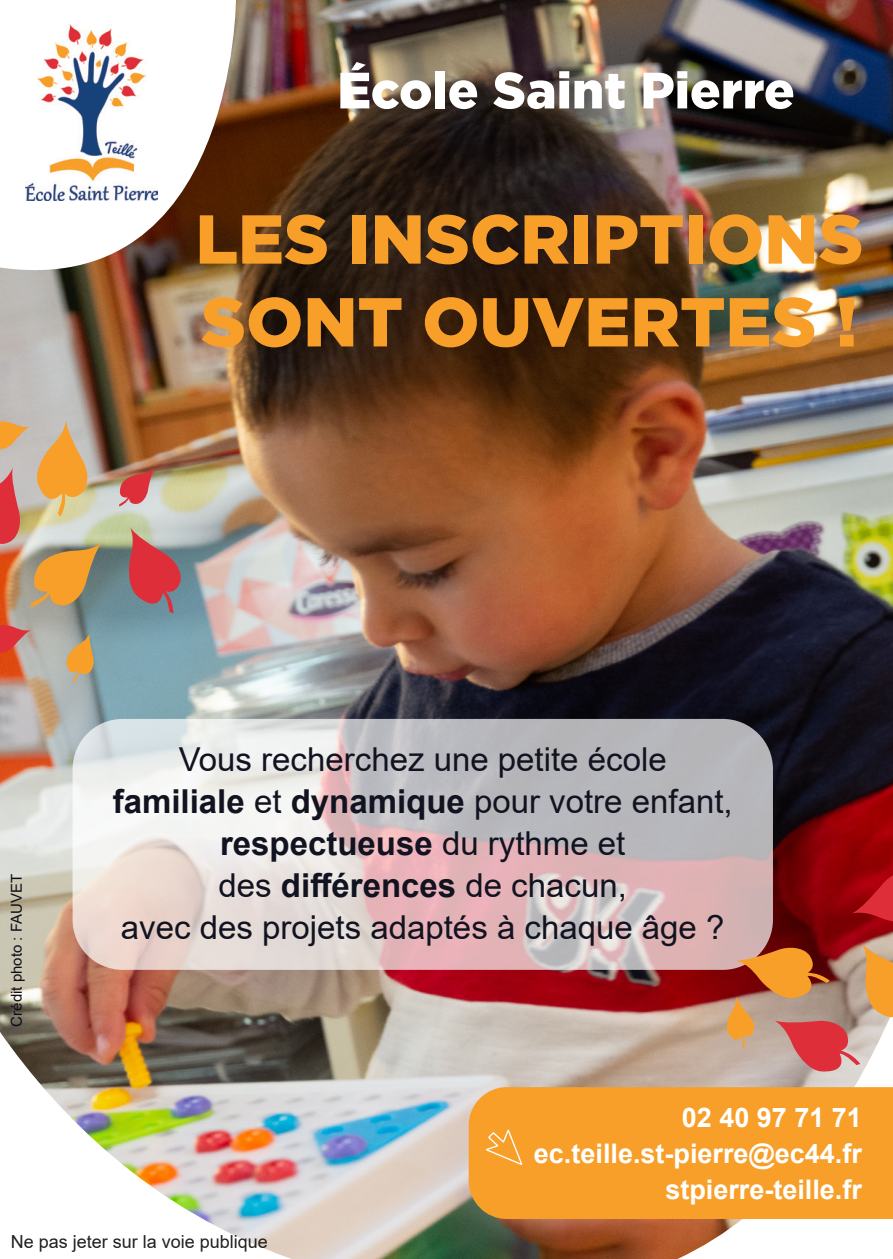
<style>
.page{position:relative;width:893px;height:1259px;background:#fff}
.page>*{position:absolute;margin:0;border:0;box-sizing:border-box;transform-origin:0 0}
.t1{font:900 69px/82.8px "Gotham";color:#f89f29}
.t2{font:900 51px "Gotham";color:#fff}
.t3{font:33px/42px "Arial";color:#111320;text-align:center}
.t4{font:700 27px "Arial";color:#fff}
.t5{font:18px "Arial";color:#231f20}
.t6{font:15px "Arial";color:#0f0c17}
.s1{font-weight:700}
</style>
<div class="page">
<img style="left:0;top:0;width:893px;height:1259px">
<svg style="left:73px;top:719px;width:700px;height:251px;background:#d7c9ca"></svg>
<svg style="left:116px;top:468px;width:39px;height:38px"></svg>
<svg style="left:127px;top:527px;width:55px;height:87px;background:#b5676e"></svg>
<svg style="left:0;top:0;width:236px;height:303px"></svg>
<img style="left:26px;top:25px;width:131px;height:175px">
<img style="left:0;top:419px;width:102px;height:188px">
<svg style="left:0;top:623px;width:31px;height:30px"></svg>
<svg style="left:65px;top:633px;width:29px;height:49px"></svg>
<svg style="left:851px;top:870px;width:42px;height:56px;background:#b2101a"></svg>
<svg style="left:724px;top:943px;width:169px;height:129px;background:#c6896c"></svg>
<div style="left:469px;top:1087px;width:424px;height:132px;background:#f89f29"></div>
<svg style="left:486px;top:1129px;width:36px;height:36px"></svg>
<p class="t2" style="left:337px;top:55px;width:459px">École Saint Pierre</p>
<p class="t1" style="left:195px;top:197px;width:669px">LES INSCRIPTIONS<br>SONT OUVERTES !</p>
<p class="t6" style="left:6px;top:1026px;width:154px;rotate:-90deg">Crédit photo : FAUVET</p>
<p class="t3" style="left:113px;top:738px;width:621px">Vous recherchez une petite école <span class="s1">familiale</span> et <span class="s1">dynamique</span> pour votre enfant, <span class="s1">respectueuse</span> du rythme et</p>
<p class="t3" style="left:219px;top:864px;width:410px">des <span class="s1">différences</span> de chacun,</p>
<p class="t3" style="left:121px;top:906px;width:605px">avec des projets adaptés à chaque âge ?</p>
<p class="t4" style="left:682px;top:1098px;width:182px">02 40 97 71 71</p>
<p class="t4" style="left:534px;top:1134px;width:329px">ec.teille.st-pierre@ec44.fr</p>
<p class="t4" style="left:665px;top:1170px;width:198px">stpierre-teille.fr</p>
<p class="t5" style="left:11px;top:1229px;width:259px">Ne pas jeter sur la voie publique</p>
</div>
